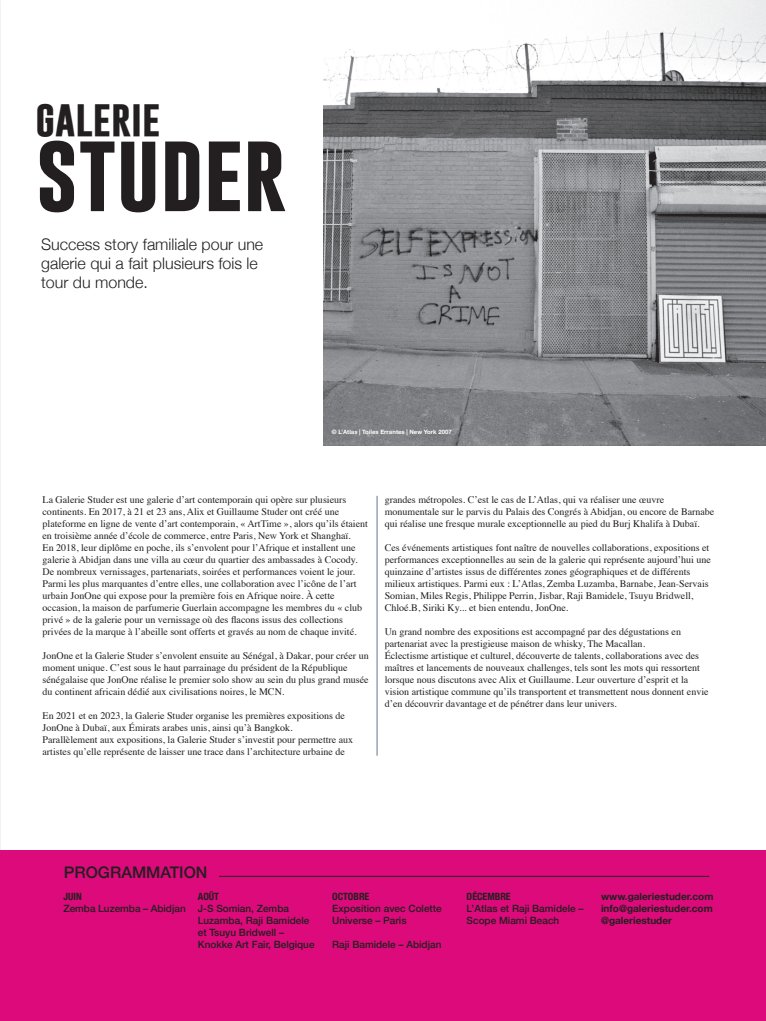
<style>
.page{position:relative;width:766px;height:1021px;background:#fff}
.page>*{position:absolute;margin:0;border:0;box-sizing:border-box;transform-origin:0 0}
.t1{font:700 80.9px "Gobold";color:#231f20}
.t2{font:700 37.3px "Gobold";color:#231f20}
.t3{font:300 16px/19px "Helvetica Neue";color:#231f20}
.t4{font:500 16px "Helvetica Neue";color:#231f20}
.t5{font:10px/12px "Times";color:#231f20}
.t6{font:500 10px/12px "Helvetica Neue";color:#231f20}
.t7{font:700 10px/12px "Helvetica Neue";color:#231f20;text-align:justify}
.t8{font:700 condensed 10px "Helvetica Neue";color:#231f20}
.t9{font:700 6px "Helvetica Neue";color:#fff}
</style>
<div class="page">
<div style="left:0;top:850px;width:765px;height:170px;background:#dc0a7b"></div>
<hr style="left:219px;top:875px;width:490px;height:1px;background:#231f20">
<img style="left:0;top:510px;width:1px;height:212px">
<img style="left:324px;top:0;width:441px;height:445px">
<hr style="left:377px;top:496px;width:1px;height:259px;background:#637591">
<h2 class="t2" style="left:36px;top:93px;width:126px">GALERIE</h2>
<h1 class="t1" style="left:36px;top:119px;width:252px">STUDER</h1>
<h3 class="t3" style="left:41px;top:233px;width:223px">Success story familiale pour une galerie qui a fait plusieurs fois le tour du monde.</h3>
<p class="t9" style="left:332px;top:427px;width:121px">© L’Atlas | Toiles Errantes | New York 2007</p>
<p class="t5" style="left:43px;top:493px;width:327px">La Galerie Studer est une galerie d’art contemporain qui opère sur plusieurs continents. En 2017, à 21 et 23 ans, Alix et Guillaume Studer ont créé une plateforme en ligne de vente d’art contemporain, « ArtTime », alors qu’ils étaient en troisième année d’école de commerce, entre Paris, New York et Shanghaï.<br>En 2018, leur diplôme en poche, ils s’envolent pour l’Afrique et installent une galerie à Abidjan dans une villa au cœur du quartier des ambassades à Cocody.<br>De nombreux vernissages, partenariats, soirées et performances voient le jour.<br>Parmi les plus marquantes d’entre elles, une collaboration avec l’icône de l’art urbain JonOne qui expose pour la première fois en Afrique noire. À cette occasion, la maison de parfumerie Guerlain accompagne les membres du « club privé » de la galerie pour un vernissage où des flacons issus des collections privées de la marque à l’abeille sont offerts et gravés au nom de chaque invité.</p>
<p class="t5" style="left:43px;top:649px;width:327px">JonOne et la Galerie Studer s’envolent ensuite au Sénégal, à Dakar, pour créer un moment unique. C’est sous le haut parrainage du président de la République sénégalaise que JonOne réalise le premier solo show au sein du plus grand musée du continent africain dédié aux civilisations noires, le MCN.</p>
<p class="t5" style="left:43px;top:709px;width:312px">En 2021 et en 2023, la Galerie Studer organise les premières expositions de JonOne à Dubaï, aux Émirats arabes unis, ainsi qu’à Bangkok.<br>Parallèlement aux expositions, la Galerie Studer s’investit pour permettre aux artistes qu’elle représente de laisser une trace dans l’architecture urbaine de</p>
<p class="t5" style="left:384px;top:493px;width:331px">grandes métropoles. C’est le cas de L’Atlas, qui va réaliser une œuvre monumentale sur le parvis du Palais des Congrés à Abidjan, ou encore de Barnabe qui réalise une fresque murale exceptionnelle au pied du Burj Khalifa à Dubaï.</p>
<p class="t5" style="left:384px;top:541px;width:328px">Ces événements artistiques font naître de nouvelles collaborations, expositions et performances exceptionnelles au sein de la galerie qui représente aujourd’hui une quinzaine d’artistes issus de différentes zones géographiques et de différents milieux artistiques. Parmi eux : L’Atlas, Zemba Luzamba, Barnabe, Jean-Servais Somian, Miles Regis, Philippe Perrin, Jisbar, Raji Bamidele, Tsuyu Bridwell, Chloé.B, Siriki Ky... et bien entendu, JonOne.</p>
<p class="t5" style="left:384px;top:625px;width:325px">Un grand nombre des expositions est accompagné par des dégustations en partenariat avec la prestigieuse maison de whisky, The Macallan.<br>Éclectisme artistique et culturel, découverte de talents, collaborations avec des maîtres et lancements de nouveaux challenges, tels sont les mots qui ressortent lorsque nous discutons avec Alix et Guillaume. Leur ouverture d’esprit et la vision artistique commune qu’ils transportent et transmettent nous donnent envie d’en découvrir davantage et de pénétrer dans leur univers.</p>
<h3 class="t4" style="left:64px;top:859px;width:145px">PROGRAMMATION</h3>
<p class="t8" style="left:63px;top:887px;width:20px">JUIN</p>
<p class="t6" style="left:63px;top:901px;width:124px">Zemba Luzemba – Abidjan</p>
<p class="t8" style="left:198px;top:887px;width:23px">AOÛT</p>
<p class="t6" style="left:198px;top:901px;width:118px">J-S Somian, Zemba<br>Luzamba, Raji Bamidele et Tsuyu Bridwell –<br>Knokke Art Fair, Belgique</p>
<p class="t8" style="left:332px;top:887px;width:39px">OCTOBRE</p>
<p class="t6" style="left:332px;top:901px;width:111px">Exposition avec Colette<br>Universe – Paris</p>
<p class="t6" style="left:332px;top:937px;width:111px">Raji Bamidele – Abidjan</p>
<p class="t8" style="left:466px;top:887px;width:46px">DÉCEMBRE</p>
<p class="t6" style="left:466px;top:901px;width:118px">L’Atlas et Raji Bamidele –<br>Scope Miami Beach</p>
<p class="t7" style="left:601px;top:890px;width:114px">www.galeriestuder.com info@galeriestuder.com @galeriestuder</p>
</div>
